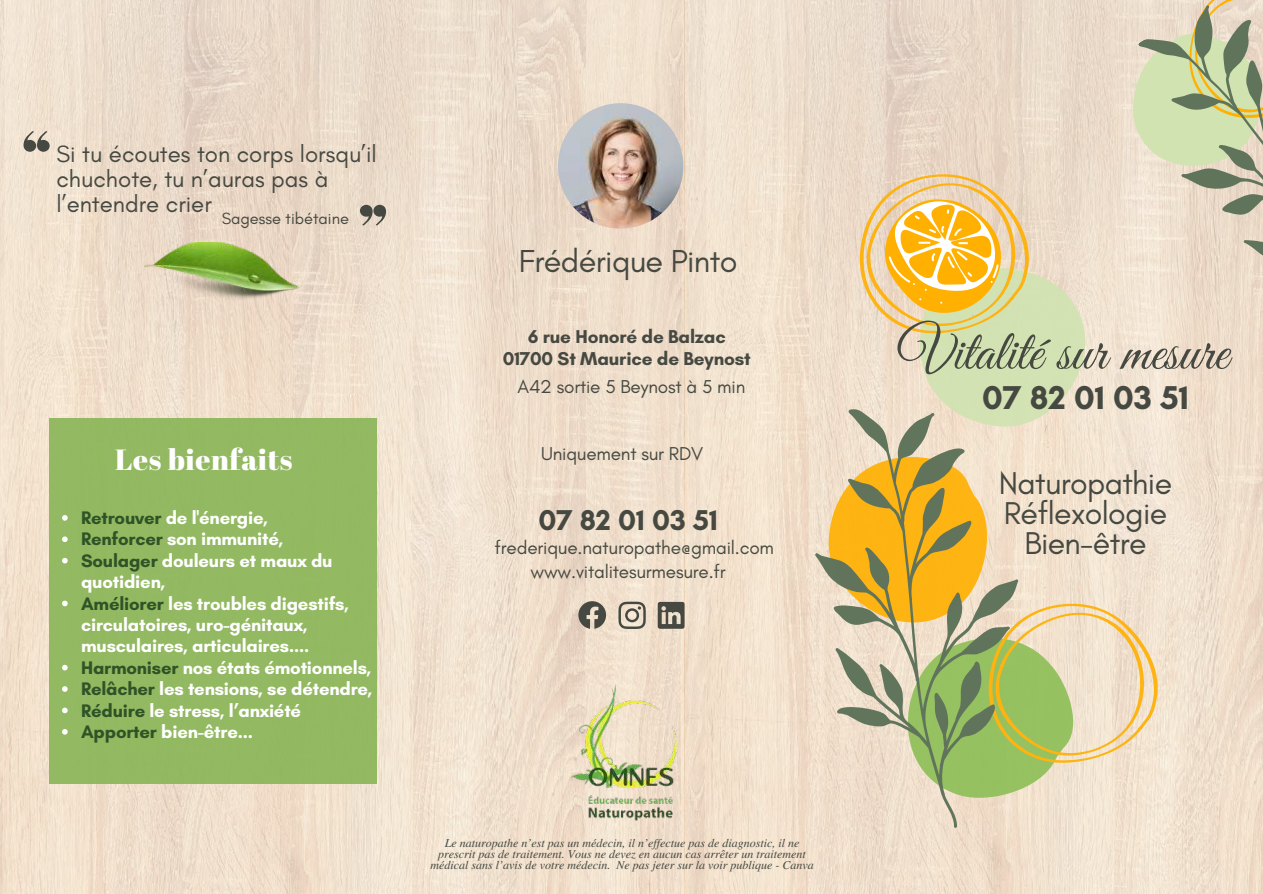
<style>
.page{position:relative;width:1263px;height:894px;background:#fff}
.page>*{position:absolute;margin:0;border:0;box-sizing:border-box;transform-origin:0 0}
.t1{font:57px "Great Vibes";color:#464941}
.t2{font:700 33.6px "Glacial Indifference";color:#464941}
.t3{font:32.4px "Glacial Indifference";letter-spacing:-.02em;color:#464941}
.t4{font:32.1px/30.3px "Glacial Indifference";letter-spacing:-.02em;color:#464941;text-align:center}
.t5{font:29.1px "Abril Fatface";letter-spacing:.02em;color:#fff}
.t6{font:700 29.1px "Glacial Indifference";color:#464941}
.t7{font:24px/24.8px "Glacial Indifference";color:#464941}
.t8{font:18.9px "Glacial Indifference";letter-spacing:-.01em;color:#464941}
.t9{font:700 18.9px "Glacial Indifference";letter-spacing:-.01em;color:#464941}
.t10{font:700 18.45px/21.3px "Glacial Indifference";letter-spacing:-.01em;color:#fff}
.t11{font:16.5px "Glacial Indifference";color:#464941}
.t12{font:italic 12px/10.9px "Te X Gyre Termes";color:#464941;text-align:center}
.s1{color:#2f5327}
</style>
<div class="page">
<img style="left:0;top:0;width:1263px;height:893px">
<svg style="left:1018px;top:452px;width:139px;height:345px"></svg>
<svg style="left:815px;top:409px;width:203px;height:418px"></svg>
<img style="left:563px;top:673px;width:137px;height:158px">
<svg style="left:1111px;top:0;width:152px;height:395px"></svg>
<svg style="left:578px;top:601px;width:28px;height:27px"></svg>
<svg style="left:618px;top:601px;width:27px;height:27px"></svg>
<svg style="left:658px;top:601px;width:27px;height:27px"></svg>
<svg style="left:858px;top:173px;width:257px;height:257px"></svg>
<img style="left:144px;top:242px;width:155px;height:59px">
<img style="left:558px;top:103px;width:125px;height:125px;border-radius:50%">
<div style="left:50px;top:418px;width:327px;height:366px;background:#93b961"></div>
<svg style="left:62px;top:515px;width:6px;height:5px"></svg>
<svg style="left:62px;top:536px;width:6px;height:6px"></svg>
<svg style="left:62px;top:557px;width:6px;height:6px"></svg>
<svg style="left:62px;top:600px;width:6px;height:6px"></svg>
<svg style="left:62px;top:664px;width:6px;height:6px"></svg>
<svg style="left:62px;top:686px;width:6px;height:5px"></svg>
<svg style="left:62px;top:707px;width:6px;height:6px"></svg>
<svg style="left:62px;top:729px;width:6px;height:5px"></svg>
<svg style="left:360px;top:205px;width:27px;height:20px"></svg>
<svg style="left:23px;top:131px;width:27px;height:21px"></svg>
<p class="t7" style="left:56px;top:141px;width:322px">Si tu écoutes ton corps lorsqu’il chuchote, tu n’auras pas à l’entendre crier</p>
<p class="t11" style="left:222px;top:208px;width:129px">Sagesse tibétaine</p>
<h6 class="t5" style="left:115px;top:439px;width:179px">Les bienfaits</h6>
<p class="t10" style="left:81px;top:507px;width:188px"><span class="s1">Retrouver</span> de l'énergie,</p>
<p class="t10" style="left:81px;top:528px;width:204px"><span class="s1">Renforcer</span> son immunité,</p>
<p class="t10" style="left:81px;top:549px;width:253px"><span class="s1">Soulager</span> douleurs et maux du quotidien,</p>
<h5 class="t10" style="left:81px;top:592px;width:269px"><span class="s1">Améliorer</span> les troubles digestifs, circulatoires, uro-génitaux, musculaires, articulaires....</h5>
<p class="t10" style="left:81px;top:656px;width:292px"><span class="s1">Harmoniser</span> nos états émotionnels,</p>
<p class="t10" style="left:81px;top:678px;width:293px"><span class="s1">Relâcher</span> les tensions, se détendre,</p>
<p class="t10" style="left:81px;top:699px;width:222px"><span class="s1">Réduire</span> le stress, l’anxiété</p>
<p class="t10" style="left:81px;top:720px;width:173px"><span class="s1">Apporter</span> bien-être...</p>
<p class="t3" style="left:519px;top:241px;width:220px">Frédérique Pinto</p>
<p class="t9" style="left:528px;top:325px;width:200px">6 rue Honoré de Balzac</p>
<p class="t9" style="left:503px;top:347px;width:249px">01700 St Maurice de Beynost</p>
<h1 class="t8" style="left:517px;top:375px;width:229px">A42 sortie 5 Beynost à 5 min</h1>
<p class="t8" style="left:541px;top:441px;width:164px">Uniquement sur RDV</p>
<p class="t6" style="left:538px;top:502px;width:181px">07 82 01 03 51</p>
<p class="t8" style="left:495px;top:536px;width:281px">frederique.naturopathe@gmail.com</p>
<p class="t8" style="left:531px;top:560px;width:197px">www.vitalitesurmesure.fr</p>
<p class="t12" style="left:430px;top:836px;width:385px">Le naturopathe n’est pas un médecin, il n’ef ectue pas de diagnostic, il ne prescrit pas de traitement. Vous ne devez en aucun cas arrêter un traitement médical sans l’avis de votre médecin. Ne pas jeter sur la voir publique - Canva</p>
<p class="t1" style="left:898px;top:320px;width:332px">Vitalité sur mesure</p>
<p class="t2" style="left:982px;top:377px;width:208px">07 82 01 03 51</p>
<p class="t4" style="left:999px;top:467px;width:175px">Naturopathie<br>Réflexologie<br>Bien-être</p>
</div>
